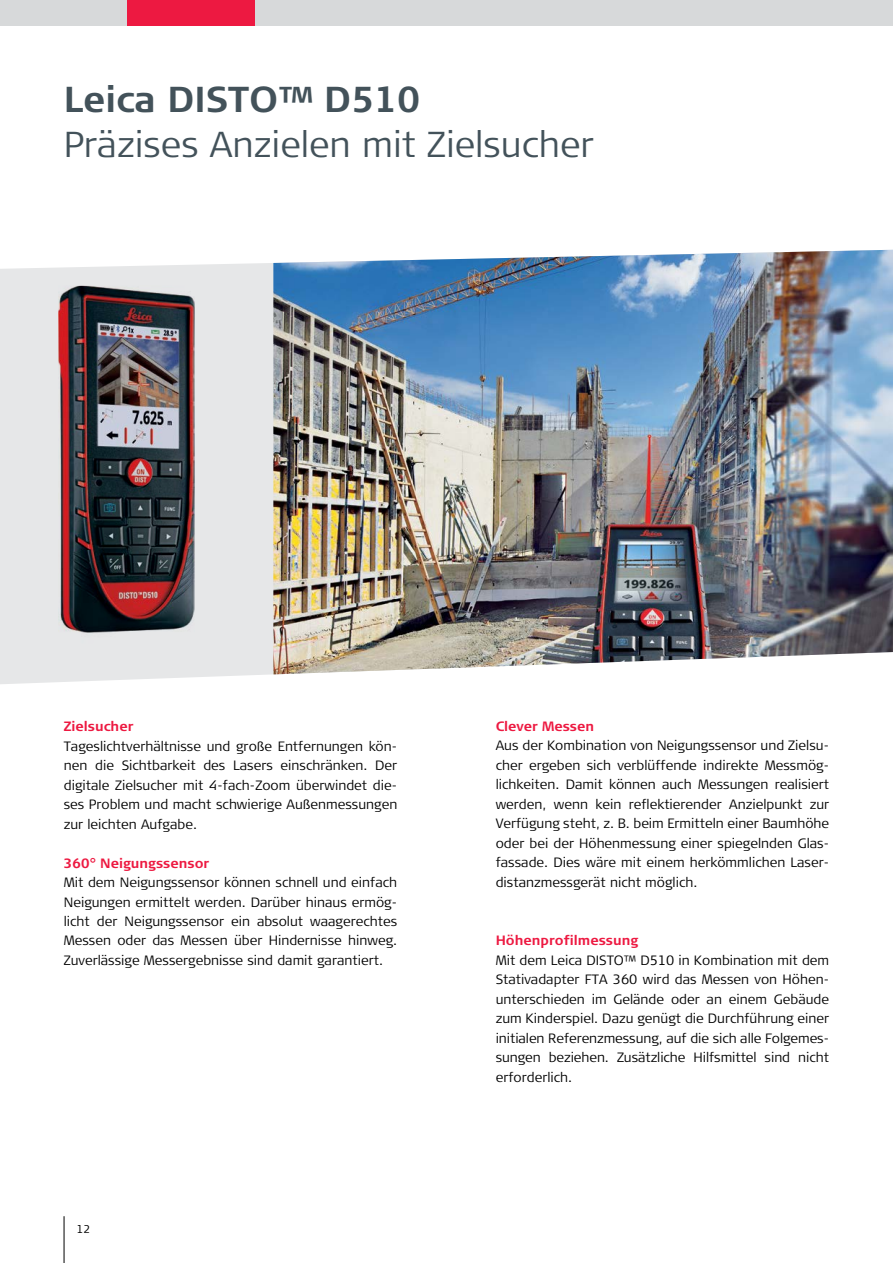
<style>
.page{position:relative;width:893px;height:1263px;background:#fff}
.page>*{position:absolute;margin:0;border:0;box-sizing:border-box;transform-origin:0 0}
.t1{font:300 36px "Signa Column";color:#43525a}
.t2{font:700 36px "Signa Column";color:#43525a}
.t3{font:300 13.5px/19.5px "Signa Column";color:#000;text-align:justify}
.t4{font:700 13.5px "Signa Column";color:#ed1941}
.t5{font:300 11.25px "Signa Column";color:#000}
</style>
<div class="page">
<div style="left:0;top:263px;width:284px;height:421px;background:#e6e7e8"></div>
<img style="left:273px;top:250px;width:620px;height:424px">
<hr style="left:64px;top:1216px;width:1px;height:47px;background:#000">
<img style="left:58px;top:286px;width:137px;height:395px">
<div style="left:0;top:0;width:893px;height:26px;background:#d7d9da"></div>
<div style="left:128px;top:0;width:127px;height:26px;background:#ed1941"></div>
<h1 class="t2" style="left:64px;top:77px;width:358px">Leica DISTO™ D510</h1>
<h1 class="t1" style="left:64px;top:122px;width:532px">Präzises Anzielen mit Zielsucher</h1>
<p class="t4" style="left:64px;top:718px;width:71px">Zielsucher</p>
<p class="t3" style="left:64px;top:736px;width:335px">Tageslichtverhältnisse und große Entfernungen kön&shy;nen die Sichtbarkeit des Lasers einschränken. Der digitale Zielsucher mit 4-fach-Zoom überwindet die&shy;ses Problem und macht schwierige Außenmessungen zur leichten Aufgabe.</p>
<p class="t4" style="left:64px;top:854px;width:147px">360° Neigungssensor</p>
<p class="t3" style="left:64px;top:873px;width:335px">Mit dem Neigungssensor können schnell und einfach Neigungen ermittelt werden. Darüber hinaus ermög&shy;licht der Neigungssensor ein absolut waagerechtes Messen oder das Messen über Hindernisse hinweg.<br>Zuverlässige Messergebnisse sind damit garantiert.</p>
<p class="t5" style="left:77px;top:1222px;width:15px">12</p>
<p class="t4" style="left:496px;top:718px;width:100px">Clever Messen</p>
<p class="t3" style="left:496px;top:736px;width:335px">Aus der Kombination von Neigungssensor und Zielsu&shy;cher ergeben sich verblüffende indirekte Messmög&shy;lichkeiten. Damit können auch Messungen realisiert werden, wenn kein reflektierender Anzielpunkt zur Verfügung steht, z. B. beim Ermitteln einer Baumhöhe oder bei der Höhenmessung einer spiegelnden Glas&shy;fassade. Dies wäre mit einem herkömmlichen Laser&shy;distanzmessgerät nicht möglich.</p>
<p class="t4" style="left:496px;top:932px;width:144px">Höhenprofilmessung</p>
<p class="t3" style="left:496px;top:951px;width:335px">Mit dem Leica DISTO™ D510 in Kombination mit dem Stativadapter FTA 360 wird das Messen von Höhen&shy;unterschieden im Gelände oder an einem Gebäude zum Kinderspiel. Dazu genügt die Durchführung einer initialen Referenzmessung, auf die sich alle Folgemes&shy;sungen beziehen. Zusätzliche Hilfsmittel sind nicht erforderlich.</p>
</div>
